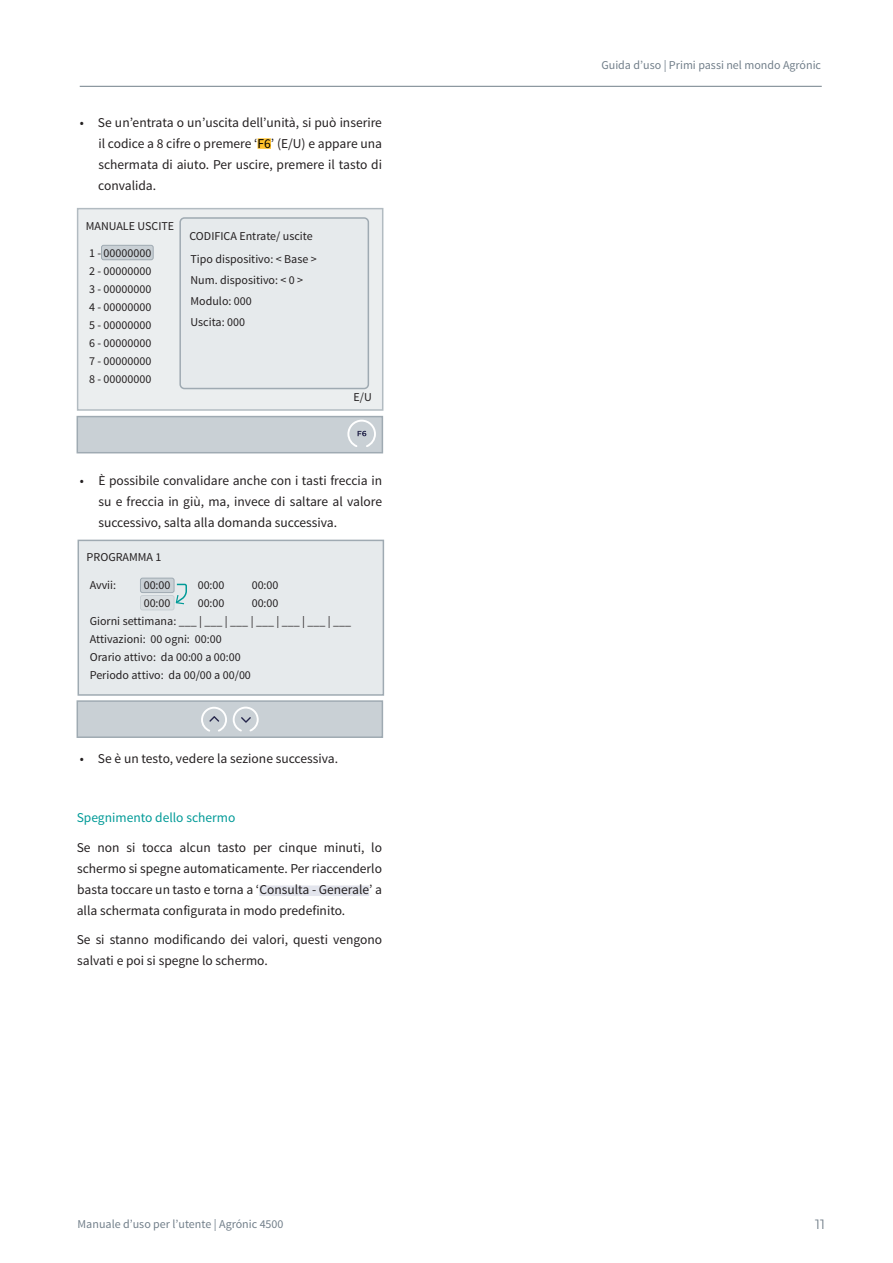
<style>
.page{position:relative;width:893px;height:1263px;background:#fff}
.page>*{position:absolute;margin:0;border:0;box-sizing:border-box;transform-origin:0 0}
.t1{font:13.5px/21px "Source Sans Pro";color:#231f20;text-align:justify}
.t2{font:13.5px "Source Sans Pro";color:#009a97}
.t3{font:13.5px "Montserrat";color:#727f8a}
.t4{font:12px/18px "Source Sans Pro";color:#231f20}
.t5{font:12px "Source Sans Pro";color:#727f8a}
.s1{color:#000}
</style>
<div class="page">
<hr style="left:80px;top:86px;width:742px;height:1px;background:#727f8a">
<div style="left:258px;top:138px;width:13px;height:11px;background:#ffc22c"></div>
<div style="left:259px;top:885px;width:110px;height:11px;background:#e3e5ed"></div>
<div style="left:77px;top:208px;width:306px;height:203px;background:#e6eaec;border:2px solid #9faab2"></div>
<div style="left:102px;top:245px;width:51px;height:15px;background:#c9d0d5;border-radius:2px"></div>
<div style="left:101px;top:245px;width:52px;height:15px;border:1px solid #9faab2;border-radius:2px"></div>
<div style="left:77px;top:416px;width:306px;height:37px;background:#c9d0d5;border:2px solid #9faab2"></div>
<svg style="left:347px;top:419px;width:29px;height:28px"></svg>
<div style="left:179px;top:217px;width:190px;height:172px;border:2px solid #9faab2;border-radius:4px"></div>
<div style="left:77px;top:700px;width:306px;height:38px;background:#c9d0d5;border:2px solid #9faab2"></div>
<svg style="left:201px;top:706px;width:58px;height:26px"></svg>
<div style="left:78px;top:540px;width:306px;height:156px;background:#e6eaec;border:2px solid #9faab2"></div>
<div style="left:140px;top:578px;width:34px;height:15px;background:#c9d0d5;border-radius:2px"></div>
<div style="left:140px;top:578px;width:34px;height:15px;border:1px solid #9faab2;border-radius:2px"></div>
<div style="left:140px;top:595px;width:34px;height:15px;background:#dadfe2;border-radius:2px"></div>
<div style="left:140px;top:595px;width:34px;height:15px;border:1px solid #9faab2;border-radius:2px"></div>
<svg style="left:174px;top:583px;width:13px;height:22px"></svg>
<p class="t1" style="left:98px;top:112px;width:285px;text-indent:-18px">• Se un’entrata o un’uscita dell’unità, si può inserire il codice a 8 cifre o premere ‘<span class="s1">F6</span>’ (E/U) e appare una schermata di aiuto. Per uscire, premere il tasto di convalida.</p>
<p class="t4" style="left:86px;top:217px;width:90px">MANUALE USCITE</p>
<p class="t4" style="left:89px;top:244px;width:64px;text-align:justify">1 - 00000000<br>2 - 00000000<br>3 - 00000000<br>4 - 00000000<br>5 - 00000000<br>6 - 00000000<br>7 - 00000000<br>8 - 00000000</p>
<p class="t4" style="left:354px;top:388px;width:20px">E/U</p>
<p class="t4" style="left:189px;top:227px;width:125px">CODIFICA Entrate/ uscite</p>
<p class="t4" style="left:191px;top:270px;width:114px;line-height:21px">Num. dispositivo: &lt; 0 &gt;<br>Modulo: 000<br>Uscita: 000</p>
<p class="t4" style="left:191px;top:250px;width:128px">Tipo dispositivo: &lt; Base &gt;</p>
<p class="t1" style="left:98px;top:470px;width:285px;text-indent:-19px">• È possibile convalidare anche con i tasti freccia in su e freccia in giù, ma, invece di saltare al valore successivo, salta alla domanda successiva.</p>
<p class="t4" style="left:87px;top:549px;width:77px">PROGRAMMA 1</p>
<p class="t4" style="left:90px;top:576px;width:28px">Avvii:</p>
<p class="t4" style="left:144px;top:576px;width:28px">00:00</p>
<p class="t4" style="left:198px;top:576px;width:28px">00:00</p>
<p class="t4" style="left:252px;top:576px;width:28px">00:00</p>
<p class="t4" style="left:144px;top:594px;width:28px">00:00</p>
<p class="t4" style="left:198px;top:594px;width:28px">00:00</p>
<p class="t4" style="left:90px;top:594px;width:263px;text-indent:162px">00:00<br>Giorni settimana: ___ | ___ | ___ | ___ | ___ | ___ | ___<br>Attivazioni: 00 ogni: 00:00<br>Orario attivo: da 00:00 a 00:00<br>Periodo attivo: da 00/00 a 00/00</p>
<p class="t1" style="left:80px;top:748px;width:260px">• Se è un testo, vedere la sezione successiva.</p>
<p class="t2" style="left:77px;top:809px;width:160px">Spegnimento dello schermo</p>
<p class="t1" style="left:77px;top:837px;width:307px">Se non si tocca alcun tasto per cinque minuti, lo schermo si spegne automaticamente. Per riaccenderlo basta toccare un tasto e torna a ‘Consulta - Generale’ a alla schermata configurata in modo predefinito.</p>
<p class="t1" style="left:77px;top:929px;width:307px">Se si stanno modificando dei valori, questi vengono salvati e poi si spegne lo schermo.</p>
<p class="t5" style="left:78px;top:1217px;width:207px">Manuale d’uso per l’utente | Agrónic 4500</p>
<p class="t5" style="left:601px;top:57px;width:221px">Guida d’uso | Primi passi nel mondo Agrónic</p>
<p class="t3" style="left:815px;top:1215px;width:11px">11</p>
</div>
